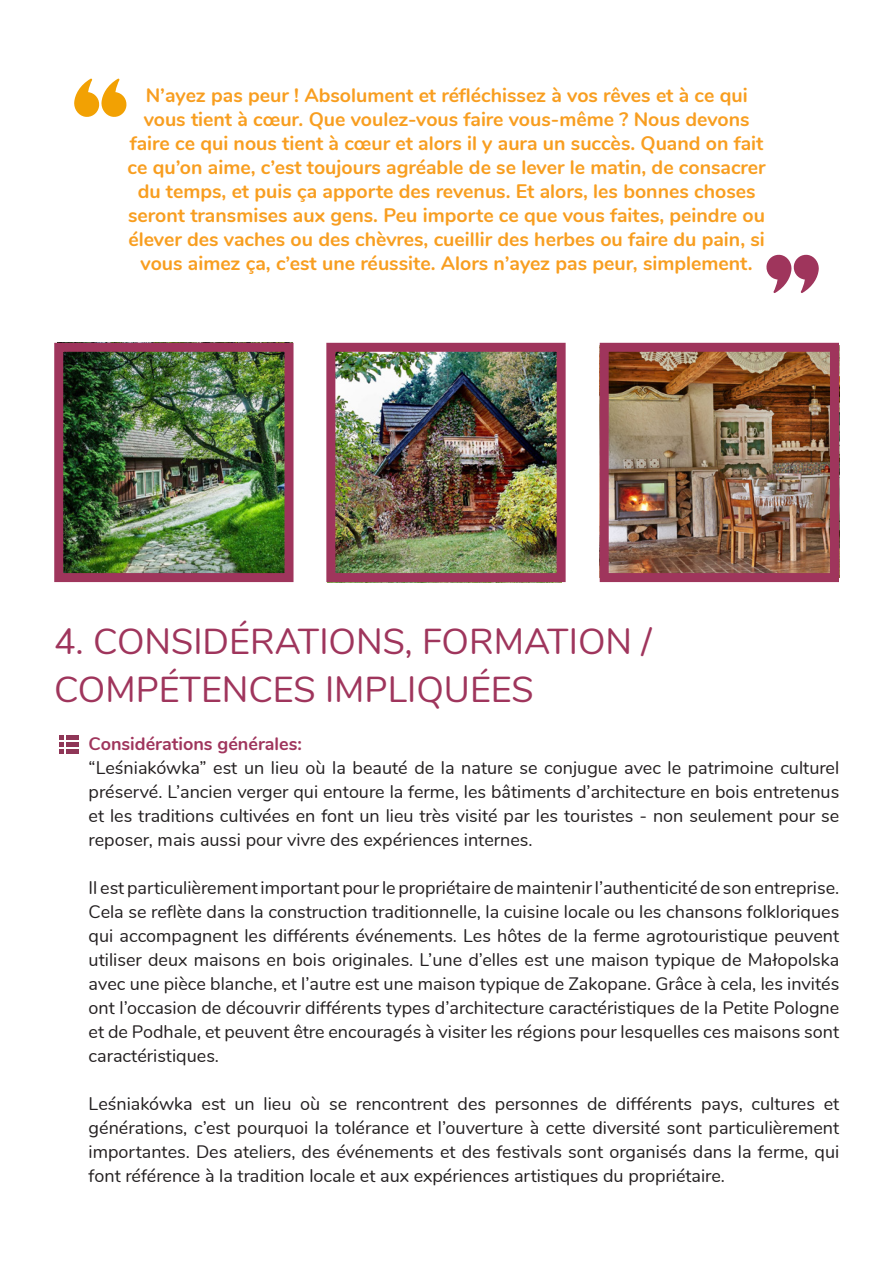
<style>
.page{position:relative;width:893px;height:1263px;background:#fff}
.page>*{position:absolute;margin:0;border:0;box-sizing:border-box;transform-origin:0 0}
.t1{font:36px/48px "Nunito";color:#9f355c}
.t2{font:700 19.5px/24px "Nunito";color:#f89e20;text-align:center}
.t3{font:18px/24px "Nunito";color:#231f20;text-align:justify}
.t4{font:700 18px "Nunito";color:#9f355c}
</style>
<div class="page">
<img style="left:610px;top:353px;width:219px;height:219px">
<img style="left:336px;top:353px;width:220px;height:219px">
<img style="left:64px;top:353px;width:219px;height:219px">
<div style="left:54px;top:343px;width:239px;height:239px;border:9px solid #9f355c"></div>
<div style="left:326px;top:343px;width:240px;height:239px;border:9px solid #9f355c"></div>
<div style="left:600px;top:343px;width:239px;height:239px;border:9px solid #9f355c"></div>
<hr style="left:66px;top:736px;width:12px;height:4px;background:#8f3657">
<div style="left:66px;top:742px;width:12px;height:5px;background:#8f3657"></div>
<svg style="left:59px;top:736px;width:4px;height:18px"></svg>
<div style="left:66px;top:749px;width:12px;height:5px;background:#8f3657"></div>
<svg style="left:74px;top:78px;width:53px;height:39px"></svg>
<svg style="left:766px;top:254px;width:53px;height:39px"></svg>
<p class="t2" style="left:128px;top:82px;width:640px">N’ayez pas peur ! Absolument et réfléchissez à vos rêves et à ce qui vous tient à cœur. Que voulez-vous faire vous-même ? Nous devons faire ce qui nous tient à cœur et alors il y aura un succès. Quand on fait ce qu’on aime, c’est toujours agréable de se lever le matin, de consacrer du temps, et puis ça apporte des revenus. Et alors, les bonnes choses seront transmises aux gens. Peu importe ce que vous faites, peindre ou élever des vaches ou des chèvres, cueillir des herbes ou faire du pain, si vous aimez ça, c’est une réussite. Alors n’ayez pas peur, simplement.</p>
<p class="t1" style="left:54px;top:615px;width:599px">4. CONSIDÉRATIONS, FORMATION /<br>COMPÉTENCES IMPLIQUÉES</p>
<p class="t4" style="left:89px;top:730px;width:215px">Considérations générales:</p>
<p class="t3" style="left:89px;top:755px;width:752px">“Leśniakówka” est un lieu où la beauté de la nature se conjugue avec le patrimoine culturel préservé. L’ancien verger qui entoure la ferme, les bâtiments d’architecture en bois entretenus et les traditions cultivées en font un lieu très visité par les touristes - non seulement pour se reposer, mais aussi pour vivre des expériences internes.</p>
<p class="t3" style="left:89px;top:875px;width:752px">Il est particulièrement important pour le propriétaire de maintenir l’authenticité de son entreprise.<br>Cela se reflète dans la construction traditionnelle, la cuisine locale ou les chansons folkloriques qui accompagnent les différents événements. Les hôtes de la ferme agrotouristique peuvent utiliser deux maisons en bois originales. L’une d’elles est une maison typique de Małopolska avec une pièce blanche, et l’autre est une maison typique de Zakopane. Grâce à cela, les invités ont l’occasion de découvrir différents types d’architecture caractéristiques de la Petite Pologne et de Podhale, et peuvent être encouragés à visiter les régions pour lesquelles ces maisons sont caractéristiques.</p>
<p class="t3" style="left:89px;top:1091px;width:752px">Leśniakówka est un lieu où se rencontrent des personnes de différents pays, cultures et générations, c’est pourquoi la tolérance et l’ouverture à cette diversité sont particulièrement importantes. Des ateliers, des événements et des festivals sont organisés dans la ferme, qui font référence à la tradition locale et aux expériences artistiques du propriétaire.</p>
</div>
